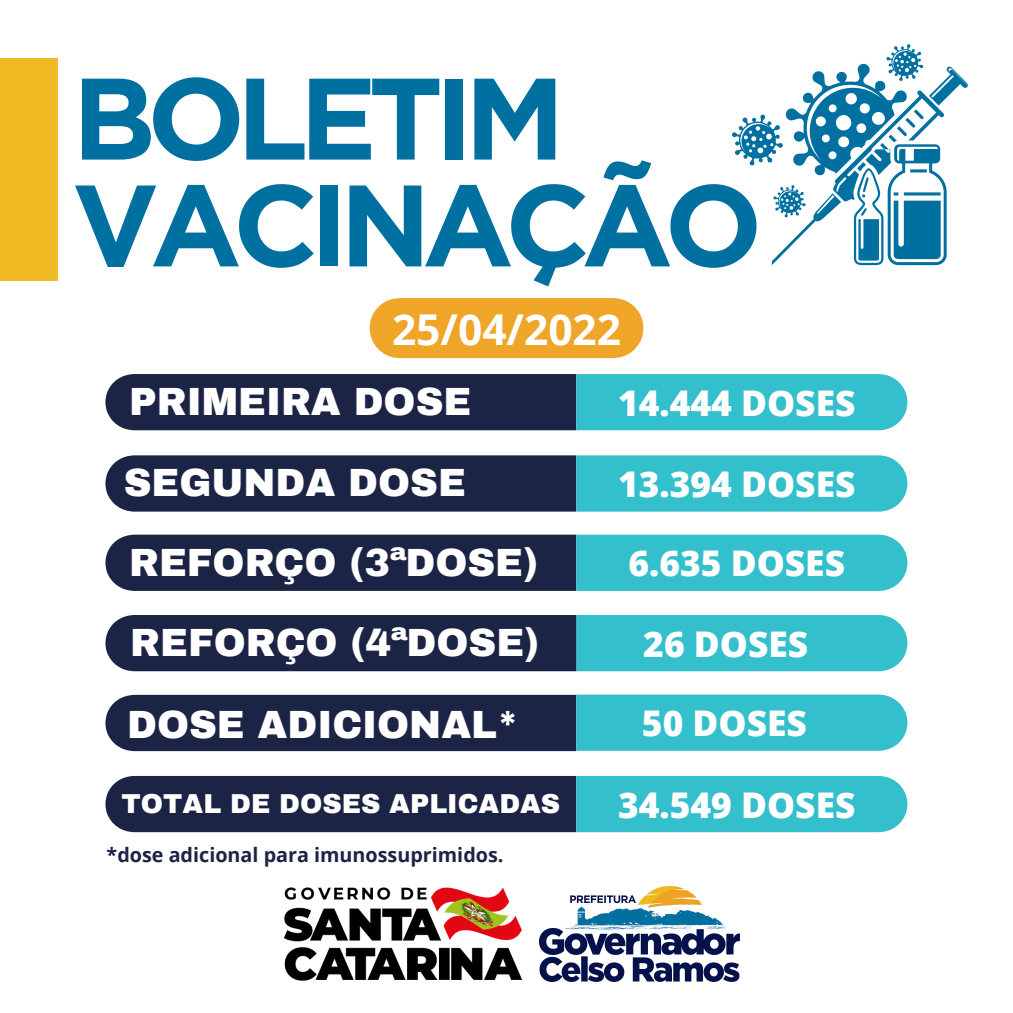
<style>
.page{position:relative;width:1013px;height:1013px;background:#fff}
.page>*{position:absolute;margin:0;border:0;box-sizing:border-box;transform-origin:0 0}
.t1{font:700 115.5px/106.8px "Gotham";letter-spacing:-.075em;color:#0070a1}
.t2{font:700 42.5px "Open Sans";color:#fff}
.t3{font:900 38.5px "Archivo";color:#fff}
.t4{font:800 35.38px "Open Sans";color:#fff}
.t5{font:900 26.75px "Archivo";color:#fff}
.t6{font:700 19.75px "Open Sans";color:#1c2445}
</style>
<div class="page">
<div style="left:399px;top:298px;width:214px;height:60px;background:#efa527"></div>
<svg style="left:105px;top:374px;width:802px;height:56px;background:#29667f"></svg>
<svg style="left:105px;top:534px;width:802px;height:57px;background:#2b6880"></svg>
<svg style="left:105px;top:455px;width:802px;height:56px;background:#2a677f"></svg>
<svg style="left:105px;top:615px;width:802px;height:56px;background:#29667e"></svg>
<svg style="left:105px;top:694px;width:802px;height:57px;background:#2c6880"></svg>
<svg style="left:732px;top:44px;width:236px;height:221px"></svg>
<div style="left:0;top:58px;width:58px;height:223px;background:#f1bb25"></div>
<img style="left:283px;top:887px;width:239px;height:94px">
<img style="left:539px;top:886px;width:200px;height:95px">
<svg style="left:105px;top:776px;width:802px;height:56px;background:#29667e"></svg>
<p class="t1" style="left:72px;top:62px;width:691px">BOLETIM<br>VACINAÇÃO</p>
<p class="t2" style="left:392px;top:299px;width:230px">25/04/2022</p>
<p class="t3" style="left:129px;top:381px;width:343px">PRIMEIRA DOSE</p>
<p class="t4" style="left:618px;top:378px;width:239px">14.444 DOSES</p>
<p class="t3" style="left:124px;top:462px;width:343px">SEGUNDA DOSE</p>
<p class="t4" style="left:618px;top:459px;width:239px">13.394 DOSES</p>
<p class="t3" style="left:129px;top:542px;width:410px">REFORÇO (3ªDOSE)</p>
<p class="t4" style="left:628px;top:538px;width:218px">6.635 DOSES</p>
<p class="t3" style="left:130px;top:622px;width:410px">REFORÇO (4ªDOSE)</p>
<p class="t4" style="left:643px;top:618px;width:166px">26 DOSES</p>
<p class="t3" style="left:127px;top:703px;width:393px">DOSE ADICIONAL*</p>
<p class="t4" style="left:642px;top:698px;width:166px">50 DOSES</p>
<p class="t5" style="left:122px;top:789px;width:440px">TOTAL DE DOSES APLICADAS</p>
<p class="t4" style="left:618px;top:779px;width:239px">34.549 DOSES</p>
<p class="t6" style="left:107px;top:841px;width:398px">*dose adicional para imunossuprimidos.</p>
</div>
